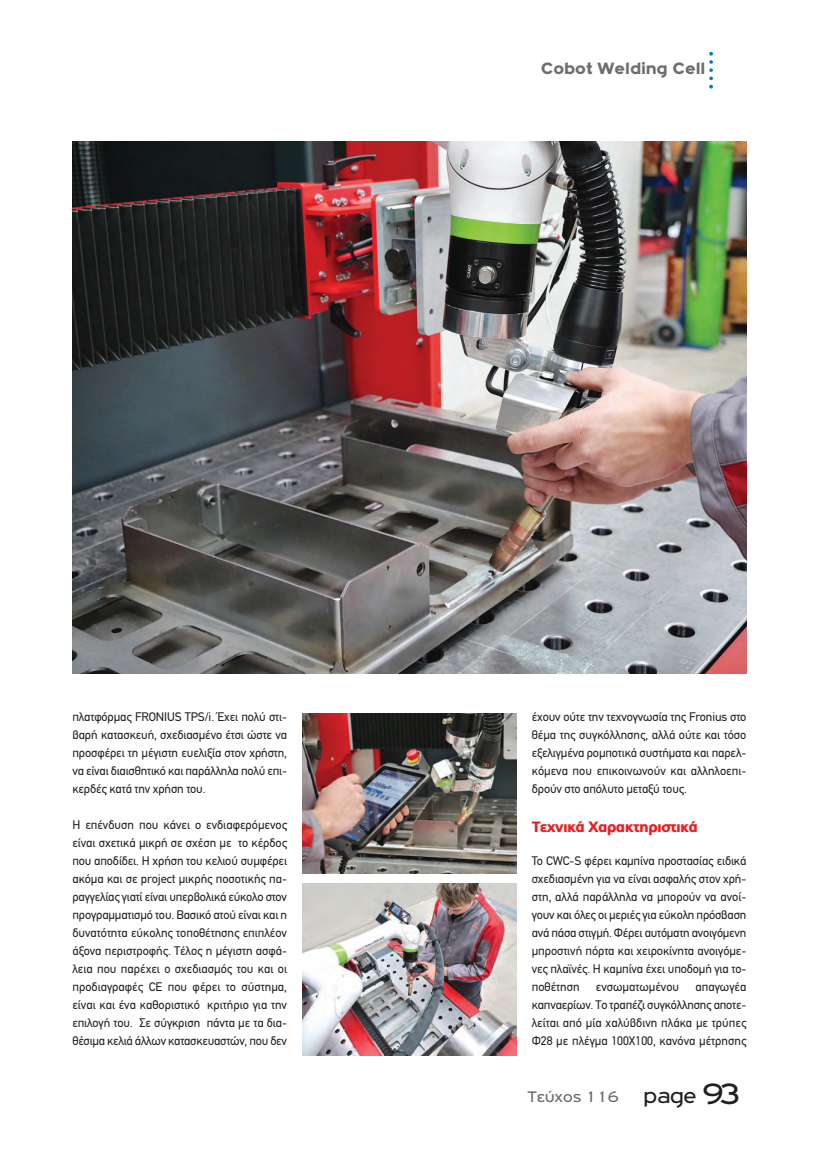
<style>
.page{position:relative;width:819px;height:1155px;background:#fff}
.page>*{position:absolute;margin:0;border:0;box-sizing:border-box;transform-origin:0 0}
.t1{font:22.5px "PF Highway Gothic Ext";color:#231f20}
.t2{font:900 17.5px "PF Highway Gothic Ext";color:#6c6d70}
.t3{font:16.25px "PF Highway Gothic Ext";color:#6c6d70}
.t4{font:900 15px "PF Catalog";letter-spacing:-.05em;color:#ee1d23}
.t5{font:12.5px/18px "PF Din Text";letter-spacing:-.01em;color:#231f20;text-align:justify}
.s1{font-size:31.25px}
</style>
<div class="page">
<svg style="left:709px;top:52px;width:3px;height:36px"></svg>
<img style="left:72px;top:142px;width:674px;height:531px">
<img style="left:302px;top:713px;width:214px;height:160px">
<img style="left:302px;top:883px;width:214px;height:172px">
<p class="t2" style="left:540px;top:62px;width:166px">Cobot Welding Cell</p>
<p class="t5" style="left:72px;top:709px;width:216px">πλατφόρμας FRONIUS TPS/i. Έχει πολύ στι&shy;βαρή κατασκευή, σχεδιασμένο έτσι ώστε να προσφέρει τη μέγιστη ευελιξία στον χρήστη, να είναι διαισθητικό και παράλληλα πολύ επι&shy;κερδές κατά την χρήση του.</p>
<p class="t5" style="left:72px;top:817px;width:216px">Η επένδυση που κάνει ο ενδιαφερόμενος είναι σχετικά μικρή σε σχέση με το κέρδος που αποδίδει. Η χρήση του κελιού συμφέρει ακόμα και σε project μικρής ποσοτικής πα&shy;ραγγελίας γιατί είναι υπερβολικά εύκολο στον προγραμματισμό του. Βασικό ατού είναι και η δυνατότητα εύκολης τοποθέτησης επιπλέον άξονα περιστροφής. Τέλος η μέγιστη ασφά&shy;λεια που παρέχει ο σχεδιασμός του και οι προδιαγραφές CE που φέρει το σύστημα, είναι και ένα καθοριστικό κριτήριο για την επιλογή του. Σε σύγκριση πάντα με τα δια&shy;θέσιμα κελιά άλλων κατασκευαστών, που δεν</p>
<p class="t5" style="left:531px;top:709px;width:216px">έχουν ούτε την τεχνογνωσία της Fronius στο θέμα της συγκόλλησης, αλλά ούτε και τόσο εξελιγμένα ρομποτικά συστήματα και παρελ&shy;κόμενα που επικοινωνούν και αλληλοεπι&shy;δρούν στο απόλυτο μεταξύ τους.</p>
<p class="t4" style="left:531px;top:817px;width:168px">Τεχνικά Χαρακτηριστικά</p>
<p class="t5" style="left:531px;top:853px;width:216px">To CWC-S φέρει καμπίνα προστασίας ειδικά σχεδιασμένη για να είναι ασφαλής στον χρή&shy;στη, αλλά παράλληλα να μπορούν να ανοί&shy;γουν και όλες οι μεριές για εύκολη πρόσβαση ανά πάσα στιγμή. Φέρει αυτόματη ανοιγόμενη μπροστινή πόρτα και χειροκίνητα ανοιγόμε&shy;νες πλαϊνές. Η καμπίνα έχει υποδομή για το&shy;ποθέτηση</p>
<p class="t5" style="left:531px;top:979px;width:216px;text-indent:164px">απαγωγέα καπναερίων. Το τραπέζι συγκόλλησης αποτε&shy;λείται από μία χαλύβδινη πλάκα με τρύπες Φ28 με πλέγμα 100Χ100, κανόνα μέτρησης</p>
<p class="t5" style="left:595px;top:979px;width:85px">ενσωματωμένου</p>
<p class="t3" style="left:527px;top:1091px;width:93px">Τεύχος 116</p>
<p class="t1" style="left:643px;top:1088px;width:98px">page <span class="s1">93</span></p>
</div>
